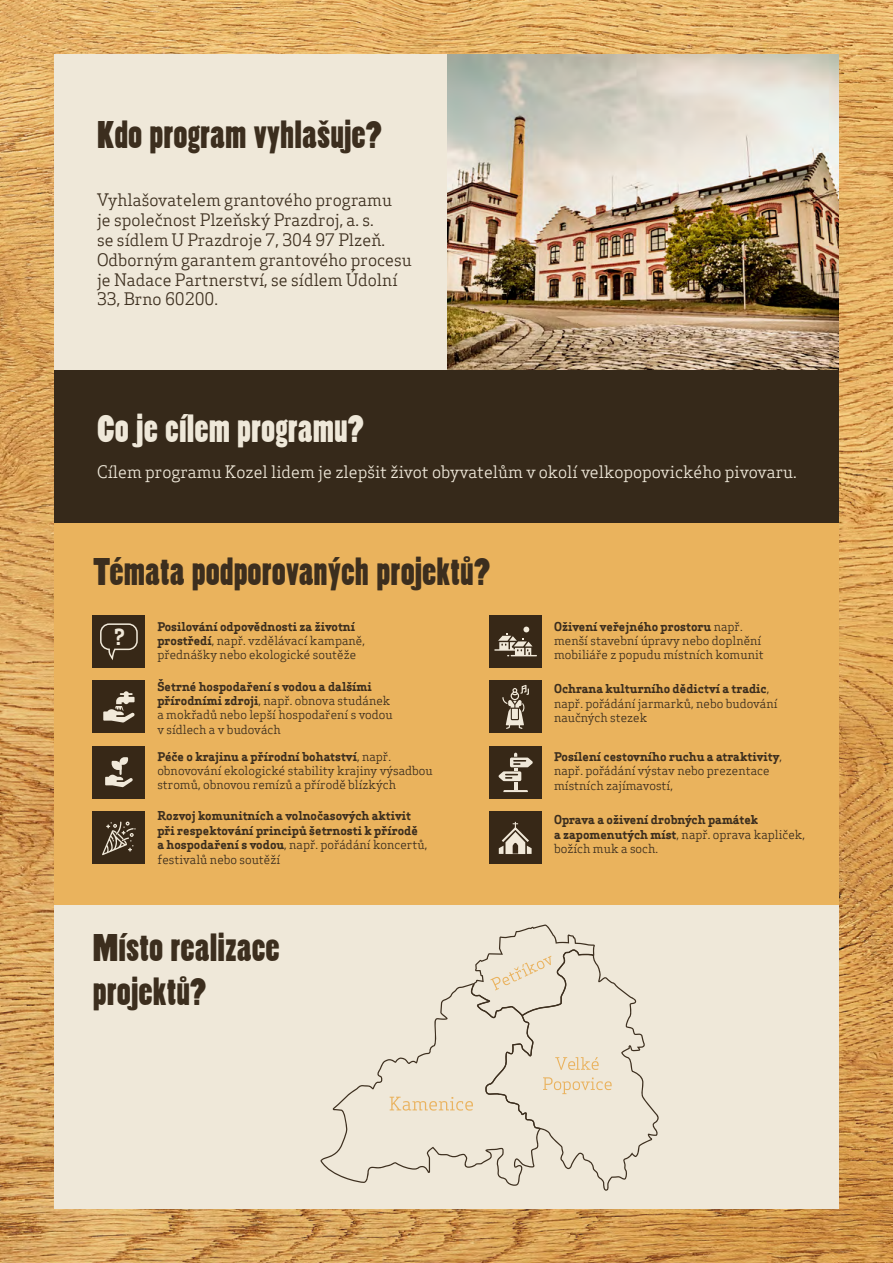
<style>
.page{position:relative;width:893px;height:1263px;background:#fff}
.page>*{position:absolute;margin:0;border:0;box-sizing:border-box;transform-origin:0 0}
.t1{font:36px/43.2px "Poplar Kozel";color:#3c2e1e}
.t2{font:36px "Poplar Kozel";color:#efe8d9}
.t3{font:700 21.6px "Apex Serif";color:#f1e9d9}
.t4{font:16.5px/19.8px "Apex Serif";color:#3c2e1e}
.t5{font:16.5px "Apex Serif";color:#efe8d9}
.t6{font:12px/14.4px "Apex Serif";color:#3c2e1e}
.t7{font:700 12px/14.4px "Apex Serif";color:#3c2e1e}
.s1{font-weight:700}
.s2{font-weight:400}
</style>
<div class="page">
<img style="left:0;top:0;width:893px;height:1263px">
<div style="left:54px;top:76px;width:785px;height:1133px;background:#36291a"></div>
<img style="left:446px;top:54px;width:393px;height:316px">
<div style="left:54px;top:523px;width:785px;height:686px;background:#efe8d9"></div>
<div style="left:54px;top:523px;width:785px;height:381px;background:#eab35d"></div>
<div style="left:54px;top:54px;width:392px;height:316px;background:#efe8d9"></div>
<svg style="left:320px;top:924px;width:339px;height:267px"></svg>
<div style="left:490px;top:746px;width:52px;height:52px;background:#372817"></div>
<svg style="left:499px;top:753px;width:34px;height:39px"></svg>
<div style="left:93px;top:616px;width:52px;height:52px;background:#372817"></div>
<svg style="left:100px;top:623px;width:38px;height:37px"></svg>
<div style="left:93px;top:681px;width:52px;height:52px;background:#372817"></div>
<svg style="left:103px;top:691px;width:32px;height:32px"></svg>
<div style="left:93px;top:746px;width:52px;height:52px;background:#372817"></div>
<svg style="left:105px;top:757px;width:28px;height:30px"></svg>
<div style="left:93px;top:811px;width:52px;height:52px;background:#372817"></div>
<svg style="left:102px;top:821px;width:34px;height:34px"></svg>
<div style="left:490px;top:615px;width:52px;height:52px;background:#372817"></div>
<svg style="left:494px;top:627px;width:43px;height:29px"></svg>
<div style="left:490px;top:681px;width:52px;height:52px;background:#372817"></div>
<svg style="left:502px;top:685px;width:27px;height:44px"></svg>
<div style="left:490px;top:811px;width:52px;height:52px;background:#372817"></div>
<svg style="left:499px;top:822px;width:33px;height:32px"></svg>
<h1 class="t1" style="left:97px;top:114px;width:286px">Kdo program vyhlašuje?</h1>
<h3 class="t4" style="left:97px;top:189px;width:316px">Vyhlašovatelem grantového programu<br>je společnost Plzeňský Prazdroj, a. s.<br>se sídlem U Prazdroje 7, 304 97 Plzeň.<br>Odborným garantem grantového procesu je Nadace Partnerství, se sídlem Údolní 33, Brno 60200.</h3>
<h1 class="t2" style="left:97px;top:408px;width:268px">Co je cílem programu?</h1>
<h3 class="t5" style="left:97px;top:459px;width:701px">Cílem programu Kozel lidem je zlepšit život obyvatelům v okolí velkopopovického pivovaru.</h3>
<h1 class="t1" style="left:93px;top:552px;width:399px">Témata podporovaných projektů?</h1>
<h2 class="t3" style="left:114px;top:620px;width:12px">?</h2>
<p class="t6" style="left:157px;top:618px;width:209px"><span class="s1">Posilování odpovědnosti za životní prostředí</span>, např. vzdělávací kampaně, přednášky nebo ekologické soutěže</p>
<p class="t6" style="left:157px;top:678px;width:237px"><span class="s1">Šetrné hospodaření s vodou a dalšími přírodními zdroji</span>, např. obnova studánek a mokřadů nebo lepší hospodaření s vodou v sídlech a v budovách</p>
<p class="t6" style="left:157px;top:748px;width:277px"><span class="s1">Péče o krajinu a přírodní bohatství</span>, např. obnovování ekologické stability krajiny výsadbou stromů, obnovou remízů a přírodě blízkých</p>
<p class="t7" style="left:157px;top:808px;width:271px">Rozvoj komunitních a volnočasových aktivit při respektování principů šetrnosti k přírodě a hospodaření s vodou<span class="s2">, např. pořádání koncertů, festivalů nebo soutěží</span></p>
<h1 class="t1" style="left:93px;top:928px;width:188px">Místo realizace projektů?</h1>
<p class="t6" style="left:554px;top:618px;width:211px"><span class="s1">Oživení veřejného prostoru</span> např. menší stavební úpravy nebo doplnění mobiliáře z popudu místních komunit</p>
<p class="t6" style="left:554px;top:681px;width:225px"><span class="s1">Ochrana kulturního dědictví a tradic</span>, např. pořádání jarmarků, nebo budování naučných stezek</p>
<p class="t6" style="left:554px;top:748px;width:230px"><span class="s1">Posílení cestovního ruchu a atraktivity</span>, např. pořádání výstav nebo prezentace místních zajímavostí,</p>
<p class="t7" style="left:554px;top:812px;width:253px">Oprava a oživení drobných památek<br>a zapomenutých míst<span class="s2">, např. oprava kapliček, božích muk a soch.</span></p>
</div>
